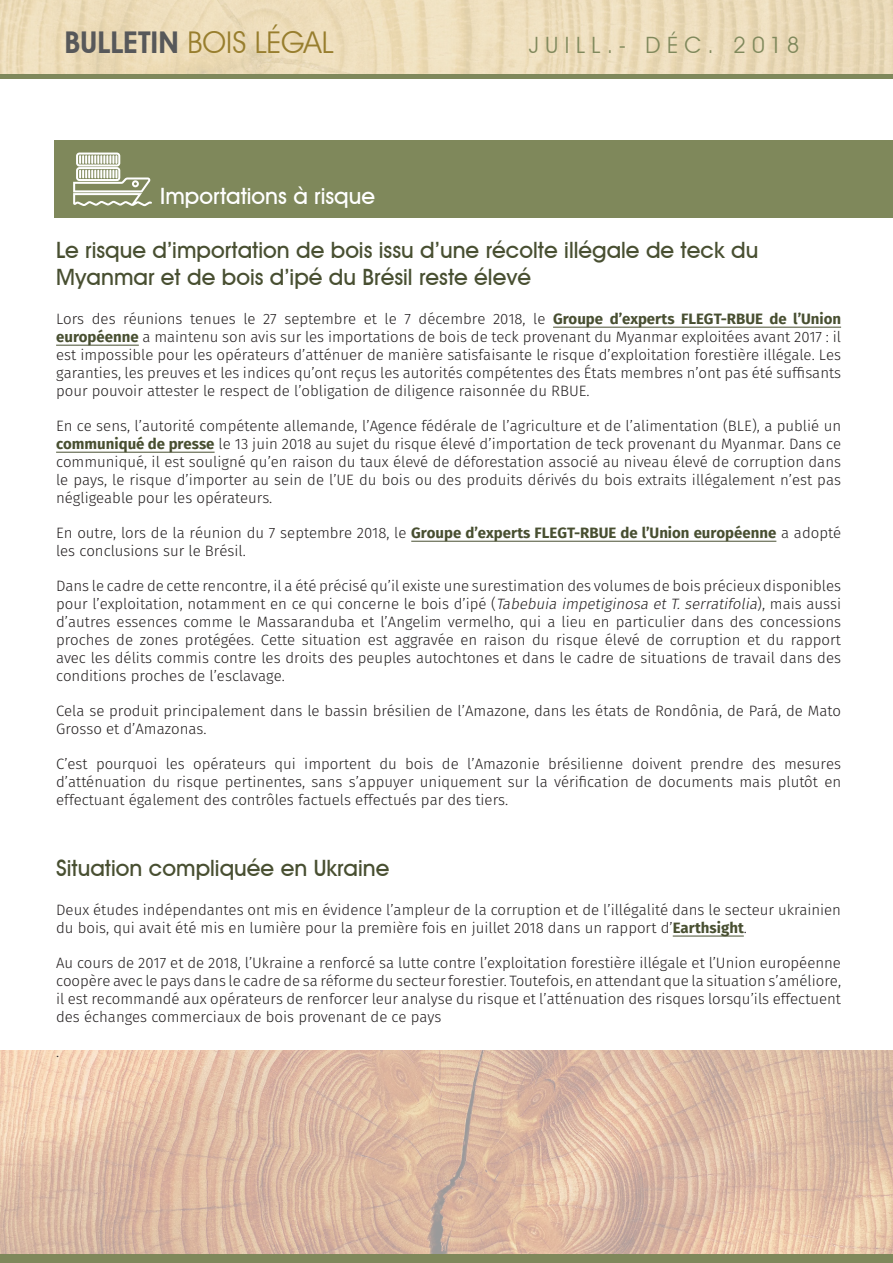
<style>
.page{position:relative;width:893px;height:1263px;background:#fff}
.page>*{position:absolute;margin:0;border:0;box-sizing:border-box;transform-origin:0 0}
.t1{font:30px "Avant Garde IT Cby BT";letter-spacing:-.01em;color:#987e2e}
.Titulo-noticia{font:500 22.5px/27px "Avant Garde IT Cby BT";color:#484f31}
.Titulo-noticia-2{font:500 22.5px "Avant Garde IT Cby BT";color:#fff}
.t2{font:22.5px "Avant Garde IT Cby BT";letter-spacing:.275em;color:#7f885b}
.Texto_noticias{font:300 15px/18px "Fira Sans";color:#231f20;text-align:justify}
.s1{font-weight:600;color:#57585a}
.s2{font-weight:700;color:#484f31}
.s3{font-style:italic}
</style>
<div class="page">
<div style="left:54px;top:140px;width:839px;height:78px;background:#7f885b"></div>
<img style="left:0;top:1050px;width:893px;height:204px">
<div style="left:0;top:1254px;width:893px;height:9px;background:#7f885b"></div>
<hr style="left:553px;top:327px;width:288px;height:1px;background:#484f31">
<hr style="left:56px;top:345px;width:83px;height:1px;background:#484f31">
<hr style="left:56px;top:452px;width:159px;height:1px;background:#484f31">
<hr style="left:411px;top:541px;width:365px;height:1px;background:#484f31">
<hr style="left:673px;top:936px;width:71px;height:1px;background:#484f31">
<img style="left:0;top:0;width:893px;height:74px">
<svg style="left:73px;top:153px;width:79px;height:53px"></svg>
<div style="left:0;top:74px;width:893px;height:5px;background:#7f885b"></div>
<p class="t1" style="left:64px;top:24px;width:271px"><span class="s1">BULLETIN</span> BOIS LÉGAL</p>
<p class="t2" style="left:529px;top:31px;width:272px">JUILL.- DÉC. 2018</p>
<p class="Titulo-noticia-2" style="left:160px;top:182px;width:216px">Importations à risque</p>
<p class="Titulo-noticia" style="left:56px;top:236px;width:704px">Le risque d’importation de bois issu d’une récolte illégale de teck du<br>Myanmar et de bois d’ipé du Brésil reste élevé</p>
<p class="Texto_noticias" style="left:56px;top:310px;width:786px">Lors des réunions tenues le 27 septembre et le 7 décembre 2018, le <span class="s2">Groupe d’experts FLEGT-RBUE de l’Union européenne</span> a maintenu son avis sur les importations de bois de teck provenant du Myanmar exploitées avant 2017 : il est impossible pour les opérateurs d’atténuer de manière satisfaisante le risque d’exploitation forestière illégale. Les garanties, les preuves et les indices qu’ont reçus les autorités compétentes des États membres n’ont pas été suffisants pour pouvoir attester le respect de l’obligation de diligence raisonnée du RBUE.</p>
<p class="Texto_noticias" style="left:56px;top:417px;width:786px">En ce sens, l’autorité compétente allemande, l’Agence fédérale de l’agriculture et de l’alimentation (BLE), a publié un <span class="s2">communiqué de presse</span> le 13 juin 2018 au sujet du risque élevé d’importation de teck provenant du Myanmar. Dans ce communiqué, il est souligné qu’en raison du taux élevé de déforestation associé au niveau élevé de corruption dans le pays, le risque d’importer au sein de l’UE du bois ou des produits dérivés du bois extraits illégalement n’est pas négligeable pour les opérateurs.</p>
<p class="Texto_noticias" style="left:56px;top:524px;width:786px">En outre, lors de la réunion du 7 septembre 2018, le <span class="s2">Groupe d’experts FLEGT-RBUE de l’Union européenne</span> a adopté les conclusions sur le Brésil.</p>
<p class="Texto_noticias" style="left:56px;top:577px;width:786px">Dans le cadre de cette rencontre, il a été précisé qu’il existe une surestimation des volumes de bois précieux disponibles pour l’exploitation, notamment en ce qui concerne le bois d’ipé (<span class="s3">Tabebuia impetiginosa et T. serratifolia</span>), mais aussi d’autres essences comme le Massaranduba et l’Angelim vermelho, qui a lieu en particulier dans des concessions proches de zones protégées. Cette situation est aggravée en raison du risque élevé de corruption et du rapport avec les délits commis contre les droits des peuples autochtones et dans le cadre de situations de travail dans des conditions proches de l’esclavage.</p>
<p class="Texto_noticias" style="left:56px;top:702px;width:786px">Cela se produit principalement dans le bassin brésilien de l’Amazone, dans les états de Rondônia, de Pará, de Mato<br>Grosso et d’Amazonas.</p>
<p class="Texto_noticias" style="left:56px;top:755px;width:786px">C’est pourquoi les opérateurs qui importent du bois de l’Amazonie brésilienne doivent prendre des mesures d’atténuation du risque pertinentes, sans s’appuyer uniquement sur la vérification de documents mais plutôt en effectuant également des contrôles factuels effectués par des tiers.</p>
<p class="Titulo-noticia" style="left:56px;top:854px;width:335px">Situation compliquée en Ukraine</p>
<p class="Texto_noticias" style="left:56px;top:901px;width:786px">Deux études indépendantes ont mis en évidence l’ampleur de la corruption et de l’illégalité dans le secteur ukrainien du bois, qui avait été mis en lumière pour la première fois en juillet 2018 dans un rapport d’<span class="s2">Earthsight</span>.</p>
<p class="Texto_noticias" style="left:56px;top:954px;width:786px">Au cours de 2017 et de 2018, l’Ukraine a renforcé sa lutte contre l’exploitation forestière illégale et l’Union européenne coopère avec le pays dans le cadre de sa réforme du secteur forestier. Toutefois, en attendant que la situation s’améliore, il est recommandé aux opérateurs de renforcer leur analyse du risque et l’atténuation des risques lorsqu’ils effectuent des échanges commerciaux de bois provenant de ce pays</p>
<p class="Texto_noticias" style="left:56px;top:1043px;width:5px">.</p>
</div>
